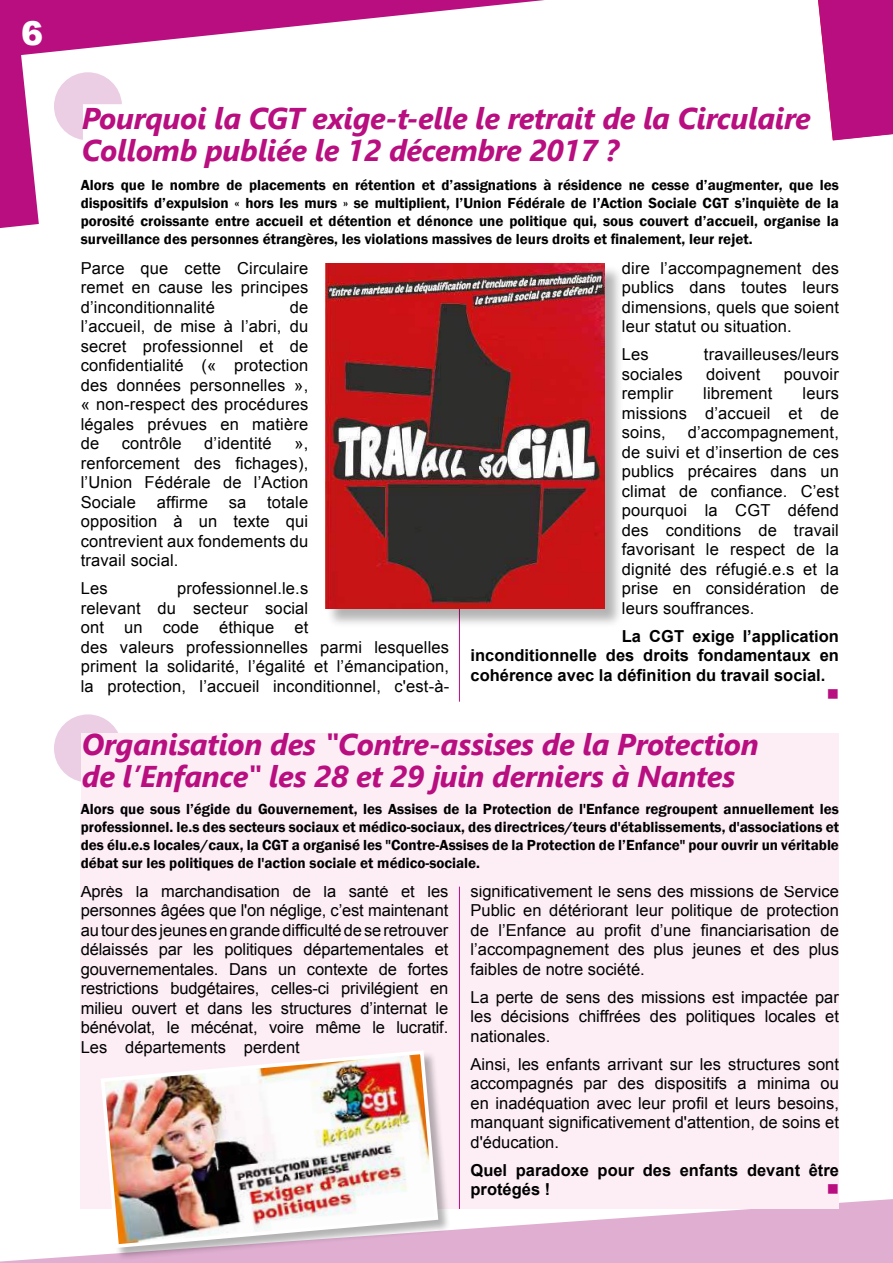
<style>
.page{position:relative;width:893px;height:1263px;background:#fff}
.page>*{position:absolute;margin:0;border:0;box-sizing:border-box;transform-origin:0 0}
.t1{font:900 33px "Arial";color:#fff}
.t2{font:italic 700 30px/31.5px "Segoe UI";letter-spacing:-.01em;color:#b80e80}
.t3{font:16.5px/19.5px "Arial";letter-spacing:.01em;color:#000;text-align:justify}
.t4{font:700 16.5px/19.5px "Arial";color:#000;text-align:justify}
.t5{font:16.5px "Wingdings";color:#b80e80}
.t6{font:600 15px/18px "Franklin Gothic";color:#000;text-align:justify}
</style>
<div class="page">
<hr style="left:459px;top:310px;width:1px;height:392px;background:#b80e80">
<svg style="left:0;top:1199px;width:892px;height:64px;fill:#dfaed1"></svg>
<svg style="left:892px;top:1199px;width:1px;height:64px"></svg>
<svg style="left:0;top:0;width:893px;height:228px"></svg>
<svg style="left:54px;top:72px;width:68px;height:68px"></svg>
<svg style="left:54px;top:714px;width:64px;height:68px"></svg>
<div style="left:82px;top:733px;width:757px;height:72px;background:#fdeef6"></div>
<div style="left:326px;top:264px;width:297px;height:364px;background:#000;opacity:.3"></div>
<img style="left:325px;top:264px;width:280px;height:345px">
<div style="left:81px;top:884px;width:758px;height:325px;background:#fdeef6"></div>
<div style="left:81px;top:804px;width:758px;height:82px;background:#fdeef6"></div>
<div style="left:101px;top:1051px;width:351px;height:210px;background:#000;opacity:.3"></div>
<img style="left:99px;top:1051px;width:341px;height:199px">
<hr style="left:459px;top:887px;width:1px;height:322px;background:#b80e80">
<h1 class="t1" style="left:21px;top:9px;width:24px">6</h1>
<h2 class="t2" style="left:82px;top:102px;width:731px">Pourquoi la CGT exige-t-elle le retrait de la Circulaire<br>Collomb publiée le 12 décembre 2017 ?</h2>
<p class="t6" style="left:81px;top:176px;width:760px">Alors que le nombre de placements en rétention et d’assignations à résidence ne cesse d’augmenter, que les dispositifs d’expulsion « hors les murs » se multiplient, l’Union Fédérale de l’Action Sociale CGT s’inquiète de la porosité croissante entre accueil et détention et dénonce une politique qui, sous couvert d’accueil, organise la surveillance des personnes étrangères, les violations massives de leurs droits et finalement, leur rejet.</p>
<p class="t3" style="left:81px;top:258px;width:229px">Parce que cette Circulaire remet en cause les principes d’inconditionnalité</p>
<p class="t3" style="left:81px;top:297px;width:229px;text-indent:209px">de l’accueil, de mise à l’abri, du secret professionnel et de confidentialité (« protection des données personnelles », « non-respect des procédures légales prévues en matière de</p>
<p class="t3" style="left:122px;top:433px;width:61px">contrôle</p>
<p class="t3" style="left:204px;top:433px;width:69px">d’identité</p>
<p class="t3" style="left:81px;top:433px;width:229px;text-indent:214px">», renforcement des fichages), l’Union Fédérale de l’Action Sociale</p>
<p class="t3" style="left:157px;top:492px;width:53px">affirme</p>
<p class="t3" style="left:229px;top:492px;width:19px">sa</p>
<p class="t3" style="left:81px;top:492px;width:229px;text-indent:186px">totale opposition à un texte qui contrevient aux fondements du travail social.</p>
<p class="t3" style="left:81px;top:578px;width:28px">Les</p>
<p class="t3" style="left:81px;top:578px;width:370px;text-align:left;text-indent:96px">professionnel.le.s<br>relevant du secteur social<br>ont un code éthique et<br>des valeurs professionnelles parmi lesquelles priment la solidarité, l’égalité et l’émancipation, la protection, l’accueil inconditionnel, c'est-à-</p>
<p class="t3" style="left:622px;top:258px;width:219px">dire l’accompagnement des publics dans toutes leurs dimensions, quels que soient leur statut ou situation.</p>
<p class="t3" style="left:622px;top:344px;width:28px">Les</p>
<p class="t3" style="left:704px;top:344px;width:137px">travailleuses/leurs</p>
<p class="t3" style="left:622px;top:364px;width:62px">sociales</p>
<p class="t3" style="left:706px;top:364px;width:56px">doivent</p>
<p class="t3" style="left:784px;top:364px;width:57px">pouvoir</p>
<p class="t3" style="left:622px;top:383px;width:53px">remplir</p>
<p class="t3" style="left:703px;top:383px;width:71px">librement</p>
<p class="t3" style="left:622px;top:383px;width:219px;text-indent:181px">leurs missions d’accueil et de soins,</p>
<p class="t3" style="left:622px;top:422px;width:219px;text-indent:66px">d’accompagnement, de suivi et d’insertion de ces publics précaires dans un climat de confiance. C’est pourquoi la CGT défend des conditions de travail favorisant le respect de la dignité des réfugié.e.s et la prise en considération de leurs souffrances.</p>
<p class="t4" style="left:470px;top:626px;width:370px;text-indent:151px">La CGT exige l’application inconditionnelle des droits fondamentaux en cohérence avec la définition du travail social.</p>
<p class="t5" style="left:827px;top:685px;width:14px">■</p>
<h2 class="t2" style="left:82px;top:728px;width:678px">Organisation des "Contre-assises de la Protection de l’Enfance" les 28 et 29 juin derniers à Nantes</h2>
<p class="t6" style="left:81px;top:800px;width:760px">Alors que sous l’égide du Gouvernement, les Assises de la Protection de l'Enfance regroupent annuellement les professionnel. le.s des secteurs sociaux et médico-sociaux, des directrices/teurs d'établissements, d'associations et des élu.e.s locales/caux, la CGT a organisé les "Contre-Assises de la Protection de l’Enfance" pour ouvrir un véritable débat sur les politiques de l'action sociale et médico-sociale.</p>
<p class="t3" style="left:81px;top:881px;width:369px">Après la marchandisation de la santé et les personnes âgées que l'on néglige, c’est maintenant au tour des jeunes en grande difficulté de se retrouver délaissés par les politiques départementales et gouvernementales. Dans un contexte de fortes restrictions budgétaires, celles-ci privilégient en milieu ouvert et dans les structures d’internat le bénévolat, le mécénat, voire même le lucratif.<br>Les départements perdent</p>
<p class="t3" style="left:470px;top:881px;width:370px">significativement le sens des missions de Service Public en détériorant leur politique de protection de l’Enfance au profit d’une financiarisation de l’accompagnement des plus jeunes et des plus faibles de notre société.</p>
<p class="t3" style="left:470px;top:987px;width:370px">La perte de sens des missions est impactée par les décisions chiffrées des politiques locales et nationales.</p>
<p class="t3" style="left:470px;top:1054px;width:370px">Ainsi, les enfants arrivant sur les structures sont accompagnés par des dispositifs a minima ou en inadéquation avec leur profil et leurs besoins, manquant significativement d'attention, de soins et d'éducation.</p>
<p class="t4" style="left:470px;top:1160px;width:370px">Quel paradoxe pour des enfants devant être protégés !</p>
<p class="t5" style="left:827px;top:1180px;width:14px">■</p>
</div>
